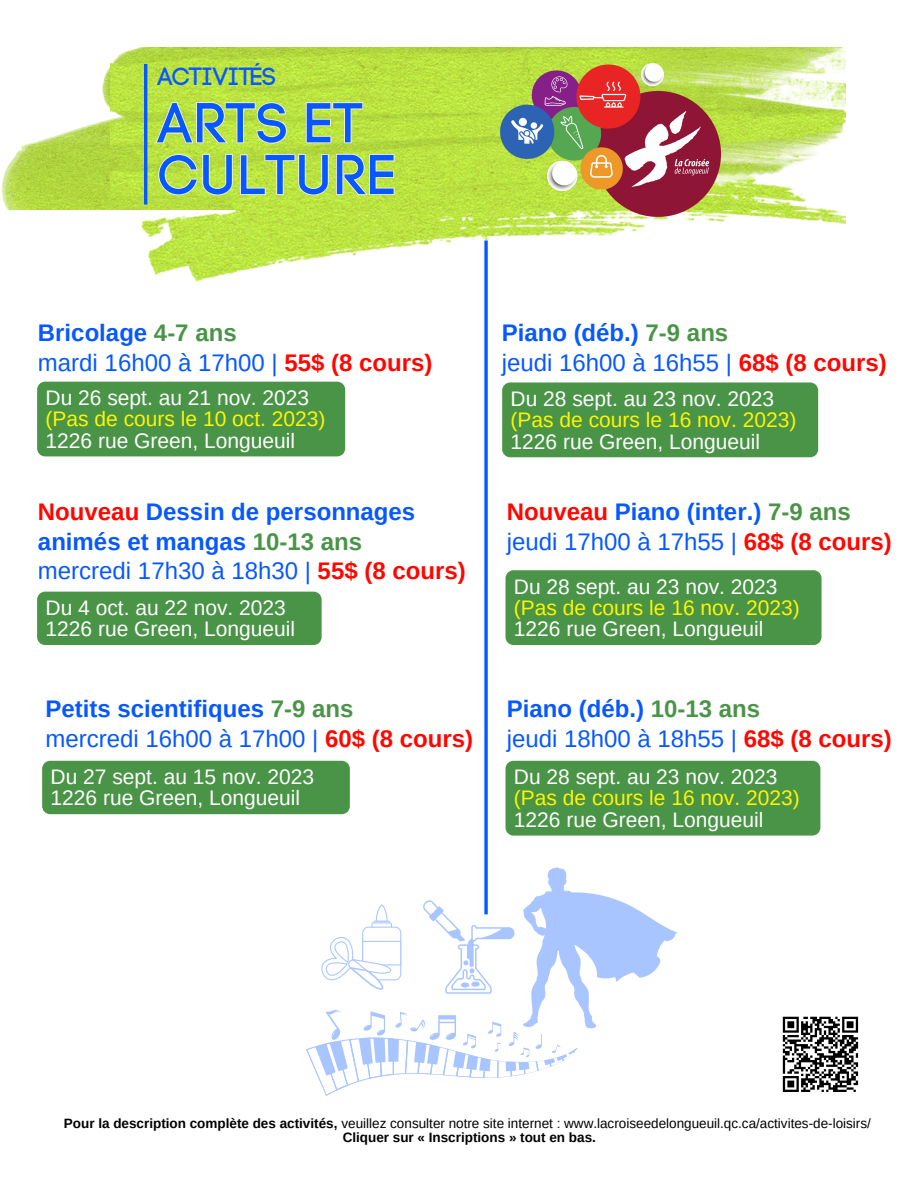
<style>
.page{position:relative;width:918px;height:1188px;background:#fff}
.page>*{position:absolute;margin:0;border:0;box-sizing:border-box;transform-origin:0 0}
.t1{font:55.5px/51.8px "Code Pro Normal LC";color:#0758ff}
.t2{font:24.6px "Code Pro Normal LC";letter-spacing:-.055em;color:#0758ff}
.t3{font:24px "Arimo";color:#0758ff}
.t4{font:700 24px "Arimo";color:#0758ff}
.t5{font:21px "Arimo";color:#fff}
.t6{font:21px "Arimo";color:#fff500}
.t7{font:13.5px "Arimo";color:#000}
.t8{font:700 13.5px "Arimo";color:#000}
.s1{color:#4a9447}
.s2{font-weight:700;color:#ff0600}
.s3{color:#ff0600}
.s4{font-weight:700}
</style>
<div class="page">
<img style="left:1px;top:67px;width:109px;height:142px">
<img style="left:110px;top:47px;width:735px;height:234px">
<svg style="left:484px;top:241px;width:4px;height:627px"></svg>
<svg style="left:306px;top:868px;width:372px;height:228px"></svg>
<div style="left:37px;top:382px;width:308px;height:74px;background:#4a9447"></div>
<div style="left:42px;top:761px;width:308px;height:53px;background:#4a9447"></div>
<div style="left:37px;top:592px;width:285px;height:53px;background:#4a9447"></div>
<div style="left:502px;top:382px;width:316px;height:75px;background:#4a9447"></div>
<div style="left:506px;top:570px;width:316px;height:75px;background:#4a9447"></div>
<div style="left:506px;top:761px;width:314px;height:75px;background:#4a9447"></div>
<svg style="left:154px;top:67px;width:210px;height:78px"></svg>
<svg style="left:157px;top:153px;width:238px;height:43px"></svg>
<img style="left:501px;top:64px;width:219px;height:153px">
<hr style="left:144px;top:64px;width:3px;height:141px;background:#0758ff">
<svg style="left:782px;top:1016px;width:77px;height:76px"></svg>
<p class="t2" style="left:157px;top:62px;width:121px">ACTIVITÉS</p>
<p class="t1" style="left:157px;top:97px;width:241px">ARTS ET<br>CULTURE</p>
<p class="t4" style="left:38px;top:320px;width:200px">Bricolage <span class="s1">4-7 ans</span></p>
<p class="t3" style="left:38px;top:349px;width:396px">mardi 16h00 à 17h00 | <span class="s2">55$ (8 cours)</span></p>
<p class="t5" style="left:46px;top:386px;width:265px">Du 26 sept. au 21 nov. 2023</p>
<p class="t6" style="left:46px;top:407px;width:282px">(Pas de cours le 10 oct. 2023)</p>
<p class="t5" style="left:46px;top:429px;width:251px">1226 rue Green, Longueuil</p>
<p class="t4" style="left:38px;top:499px;width:379px"><span class="s3">Nouveau</span> Dessin de personnages</p>
<p class="t4" style="left:38px;top:528px;width:326px">animés et mangas <span class="s1">10-13 ans</span></p>
<p class="t3" style="left:38px;top:557px;width:429px">mercredi 17h30 à 18h30 | <span class="s2">55$ (8 cours)</span></p>
<p class="t5" style="left:46px;top:596px;width:242px">Du 4 oct. au 22 nov. 2023</p>
<p class="t5" style="left:46px;top:617px;width:251px">1226 rue Green, Longueuil</p>
<p class="t4" style="left:46px;top:696px;width:310px">Petits scientifiques <span class="s1">7-9 ans</span></p>
<p class="t3" style="left:46px;top:725px;width:429px">mercredi 16h00 à 17h00 | <span class="s2">60$ (8 cours)</span></p>
<p class="t5" style="left:51px;top:765px;width:265px">Du 27 sept. au 15 nov. 2023</p>
<p class="t5" style="left:51px;top:786px;width:251px">1226 rue Green, Longueuil</p>
<p class="t4" style="left:502px;top:320px;width:228px">Piano (déb.) <span class="s1">7-9 ans</span></p>
<p class="t3" style="left:502px;top:349px;width:387px">jeudi 16h00 à 16h55 | <span class="s2">68$ (8 cours)</span></p>
<p class="t5" style="left:511px;top:387px;width:265px">Du 28 sept. au 23 nov. 2023</p>
<p class="t6" style="left:511px;top:408px;width:287px">(Pas de cours le 16 nov. 2023)</p>
<p class="t5" style="left:511px;top:430px;width:251px">1226 rue Green, Longueuil</p>
<p class="t4" style="left:507px;top:499px;width:345px"><span class="s3">Nouveau</span> Piano (inter.) <span class="s1">7-9 ans</span></p>
<p class="t3" style="left:507px;top:528px;width:387px">jeudi 17h00 à 17h55 | <span class="s2">68$ (8 cours)</span></p>
<p class="t5" style="left:514px;top:575px;width:265px">Du 28 sept. au 23 nov. 2023</p>
<p class="t6" style="left:514px;top:596px;width:287px">(Pas de cours le 16 nov. 2023)</p>
<p class="t5" style="left:514px;top:617px;width:251px">1226 rue Green, Longueuil</p>
<p class="t4" style="left:507px;top:696px;width:255px">Piano (déb.) <span class="s1">10-13 ans</span></p>
<p class="t3" style="left:507px;top:725px;width:387px">jeudi 18h00 à 18h55 | <span class="s2">68$ (8 cours)</span></p>
<p class="t5" style="left:514px;top:765px;width:265px">Du 28 sept. au 23 nov. 2023</p>
<p class="t6" style="left:514px;top:786px;width:287px">(Pas de cours le 16 nov. 2023)</p>
<p class="t5" style="left:514px;top:808px;width:251px">1226 rue Green, Longueuil</p>
<p class="t7" style="left:64px;top:1116px;width:808px"><span class="s4">Pour la description complète des activités,</span> veuillez consulter notre site internet : www.lacroiseedelongueuil.qc.ca/activites-de-loisirs/</p>
<p class="t8" style="left:343px;top:1129px;width:255px">Cliquer sur « Inscriptions » tout en bas.</p>
</div>
